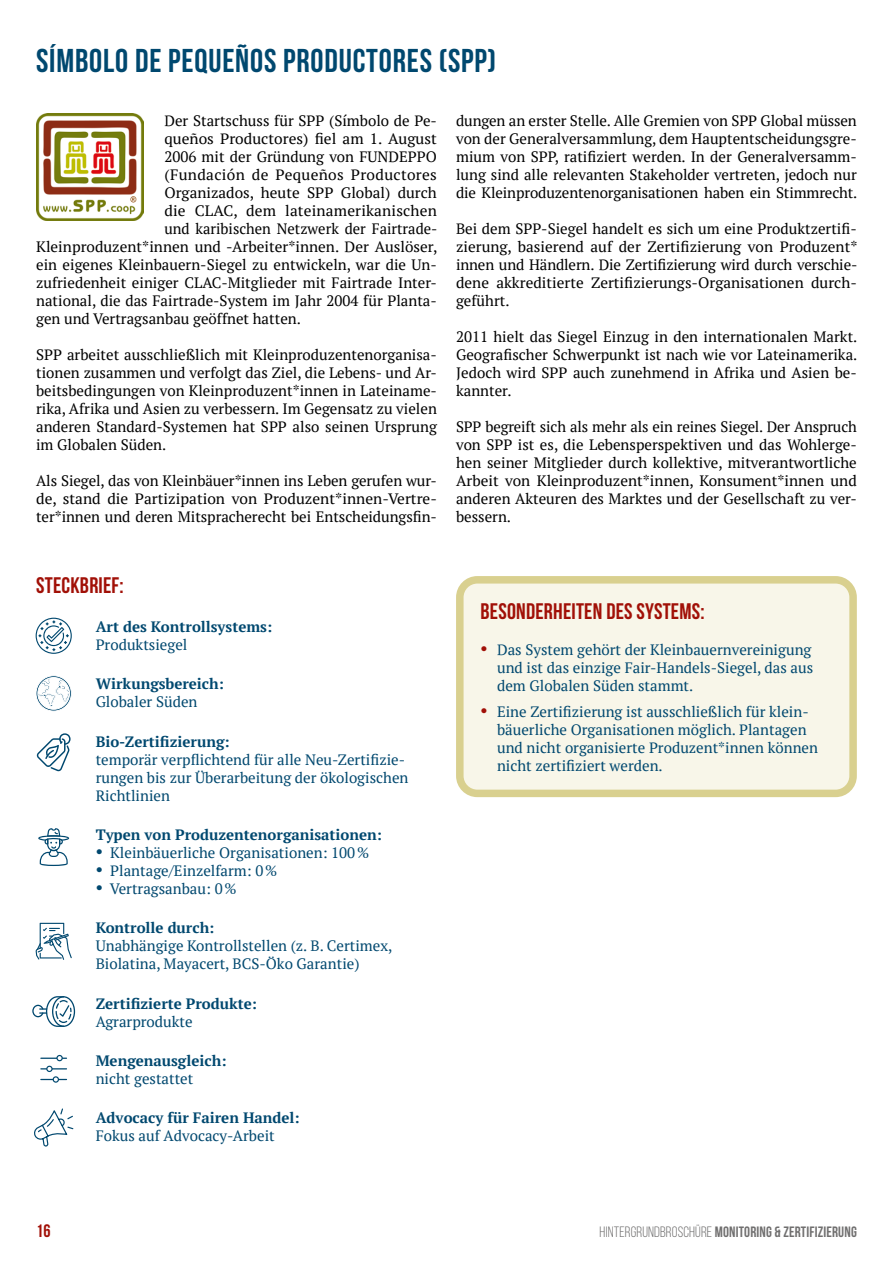
<style>
.page{position:relative;width:893px;height:1263px;background:#fff}
.page>*{position:absolute;margin:0;border:0;box-sizing:border-box;transform-origin:0 0}
.t1{font:33px "Bebas Neue";letter-spacing:.025em;color:#00486f}
.t2{font:22.5px "Bebas Neue";letter-spacing:.01em;color:#a11007}
.t3{font:18px "Bebas Neue";color:#a11007}
.t4{font:15px/18px "PT Serif";color:#000;text-align:justify}
.t5{font:15px/18px "PT Serif";color:#00486f}
.t6{font:700 15px "PT Serif";color:#00486f}
.t7{font:15px "Bebas Neue";letter-spacing:.01em;color:#706f6f}
.t8{font:15px "PT Serif";letter-spacing:.02em;color:#000}
.s1{font-family:"Bebas Neue";font-size:18px}
.s2{font-family:"Bebas Neue";font-size:18px;color:#a11007}
.s3{font-style:inherit}
</style>
<div class="page">
<div style="left:460px;top:580px;width:393px;height:213px;background:#f8f6e9;border-radius:18px"></div>
<div style="left:456px;top:576px;width:401px;height:221px;border:8px solid #d9d08f;border-radius:18px"></div>
<img style="left:36px;top:113px;width:107px;height:107px">
<svg style="left:38px;top:828px;width:31px;height:38px"></svg>
<svg style="left:36px;top:618px;width:36px;height:36px"></svg>
<svg style="left:36px;top:675px;width:36px;height:36px"></svg>
<svg style="left:37px;top:733px;width:34px;height:38px"></svg>
<svg style="left:36px;top:923px;width:36px;height:37px"></svg>
<svg style="left:32px;top:996px;width:43px;height:31px"></svg>
<svg style="left:34px;top:1108px;width:40px;height:39px"></svg>
<svg style="left:41px;top:1055px;width:26px;height:15px"></svg>
<div style="left:46px;top:1066px;width:7px;height:6px;border:1px solid #00486f;border-radius:50%"></div>
<svg style="left:41px;top:1077px;width:26px;height:5px"></svg>
<div style="left:53px;top:1076px;width:6px;height:7px;border:1px solid #00486f;border-radius:50%"></div>
<h1 class="t1" style="left:36px;top:42px;width:461px">SÍMBOLO DE PEQUEÑOS PRODUCTORES (SPP)</h1>
<p class="t4" style="left:164px;top:112px;width:274px">Der Startschuss für SPP (Símbolo de Pe-</p>
<p class="t4" style="left:164px;top:130px;width:274px">queños Productores) fiel am 1. August</p>
<p class="t4" style="left:164px;top:148px;width:274px">2006 mit der Gründung von FUNDEPPO</p>
<p class="t8" style="left:164px;top:165px;width:274px">(Fundación de Pequeños Productores</p>
<p class="t4" style="left:164px;top:184px;width:274px">Organizados, heute SPP Global) durch</p>
<p class="t4" style="left:164px;top:202px;width:274px">die CLAC, dem lateinamerikanischen</p>
<p class="t4" style="left:164px;top:220px;width:275px">und karibischen Netzwerk der Fairtrade-</p>
<p class="t4" style="left:36px;top:238px;width:403px">Kleinproduzent*innen und -Arbeiter*innen. Der Auslöser,</p>
<p class="t4" style="left:36px;top:256px;width:400px">ein eigenes Kleinbauern-Siegel zu entwickeln, war die Un-</p>
<p class="t4" style="left:36px;top:274px;width:402px">zufriedenheit einiger CLAC-Mitglieder mit Fairtrade Inter-</p>
<p class="t4" style="left:36px;top:292px;width:402px">national, die das Fairtrade-System im Jahr 2004 für Planta-</p>
<p class="t4" style="left:36px;top:310px;width:266px">gen und Vertragsanbau geöffnet hatten.</p>
<p class="t4" style="left:36px;top:346px;width:402px">SPP arbeitet ausschließlich mit Kleinproduzentenorganisa&shy;tionen zusammen und verfolgt das Ziel, die Lebens- und Ar&shy;beitsbedingungen von Kleinproduzent*innen in Lateiname&shy;rika, Afrika und Asien zu verbessern. Im Gegensatz zu vielen anderen Standard-Systemen hat SPP also seinen Ursprung im Globalen Süden.</p>
<p class="t4" style="left:36px;top:472px;width:402px">Als Siegel, das von Kleinbäuer*innen ins Leben gerufen wur&shy;de, stand die Partizipation von Produzent*innen-Vertre&shy;ter*innen und deren Mitspracherecht bei Entscheidungsfin-</p>
<p class="t4" style="left:456px;top:112px;width:403px">dungen an erster Stelle. Alle Gremien von SPP Global müssen von der Generalversammlung, dem Hauptentscheidungsgre&shy;mium von SPP, ratifiziert werden. In der Generalversamm&shy;lung sind alle relevanten Stakeholder vertreten, jedoch nur die Kleinproduzentenorganisationen haben ein Stimmrecht.</p>
<p class="t4" style="left:456px;top:220px;width:403px;text-align:left">Bei dem SPP-Siegel handelt es sich um eine Produktzertifi&shy;zierung, basierend auf der Zertifizierung von Produzent* innen und Händlern. Die Zertifizierung wird durch verschie&shy;dene akkreditierte Zertifizierungs-Organisationen durch&shy;geführt.</p>
<p class="t4" style="left:456px;top:328px;width:403px">2011 hielt das Siegel Einzug in den internationalen Markt.<br>Geografischer Schwerpunkt ist nach wie vor Lateinamerika.<br>Jedoch wird SPP auch zunehmend in Afrika und Asien be&shy;kannter.</p>
<p class="t4" style="left:456px;top:418px;width:402px">SPP begreift sich als mehr als ein reines Siegel. Der Anspruch von SPP ist es, die Lebensperspektiven und das Wohlerge&shy;hen seiner Mitglieder durch kollektive, mitverantwortliche Arbeit von Kleinproduzent*innen, Konsument*innen und anderen Akteuren des Marktes und der Gesellschaft zu ver&shy;bessern.</p>
<h2 class="t2" style="left:36px;top:573px;width:89px">STECKBRIEF:</h2>
<p class="t6" style="left:96px;top:617px;width:178px">Art des Kontrollsystems:</p>
<p class="t5" style="left:96px;top:636px;width:93px">Produktsiegel</p>
<p class="t6" style="left:96px;top:674px;width:130px">Wirkungsbereich:</p>
<p class="t5" style="left:96px;top:693px;width:103px">Globaler Süden</p>
<p class="t6" style="left:96px;top:732px;width:135px">Bio-Zertifizierung:</p>
<p class="t5" style="left:96px;top:750px;width:314px">temporär verpflichtend für alle Neu-Zertifizie&shy;rungen bis zur Überarbeitung der ökologischen<br>Richtlinien</p>
<p class="t6" style="left:96px;top:825px;width:288px">Typen von Produzentenorganisationen:</p>
<p class="t5" style="left:96px;top:843px;width:275px"><span class="s1">•</span> Kleinbäuerliche Organisationen: 100%</p>
<p class="t5" style="left:96px;top:861px;width:183px"><span class="s1">•</span> Plantage/Einzelfarm: 0%</p>
<p class="t5" style="left:96px;top:879px;width:143px"><span class="s1">•</span> Vertragsanbau: 0%</p>
<p class="t6" style="left:96px;top:918px;width:120px">Kontrolle durch:</p>
<p class="t5" style="left:96px;top:937px;width:298px">Unabhängige Kontrollstellen (z. B. Certimex,<br>Biolatina, Mayacert, BCS-Öko Garantie)</p>
<p class="t6" style="left:96px;top:993px;width:163px">Zertifizierte Produkte:</p>
<p class="t5" style="left:96px;top:1012px;width:99px">Agrarprodukte</p>
<p class="t6" style="left:96px;top:1051px;width:132px">Mengenausgleich:</p>
<p class="t5" style="left:96px;top:1069px;width:99px">nicht gestattet</p>
<p class="t6" style="left:96px;top:1108px;width:206px">Advocacy für Fairen Handel:</p>
<p class="t5" style="left:96px;top:1126px;width:181px">Fokus auf Advocacy-Arbeit</p>
<h2 class="t2" style="left:481px;top:599px;width:226px">BESONDERHEITEN DES SYSTEMS:</h2>
<p class="t5" style="left:497px;top:640px;width:318px;text-align:justify;text-indent:-17px"><span class="s2">•</span> Das System gehört der Kleinbauernvereinigung und ist das einzige Fair-Handels-Siegel, das aus dem Globalen Süden stammt.</p>
<p class="t5" style="left:497px;top:703px;width:322px;text-indent:-17px"><span class="s2">•</span> Eine Zertifizierung ist ausschließlich für klein&shy;bäuerliche Organisationen möglich. Plantagen und nicht organisierte Produzent*innen können nicht zertifiziert werden.</p>
<p class="t3" style="left:36px;top:1221px;width:16px">16</p>
<p class="t7" style="left:600px;top:1224px;width:259px"><span class="s3">HINTERGRUNDBROSCHÜRE</span> MONITORING &amp; ZERTIFIZIERUNG</p>
</div>
